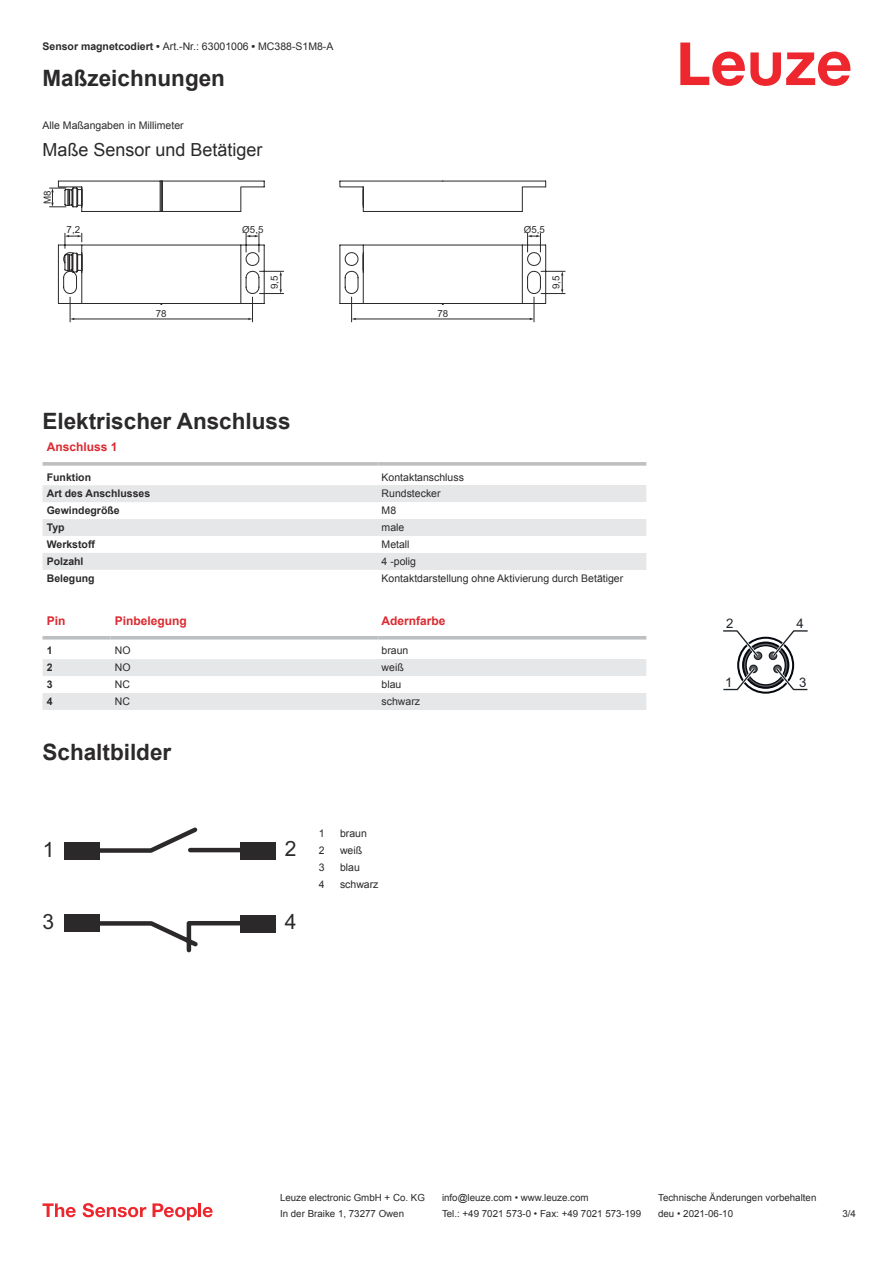
<style>
.page{position:relative;width:893px;height:1263px;background:#fff}
.page>*{position:absolute;margin:0;border:0;box-sizing:border-box;transform-origin:0 0}
.t1{font:700 22.5px "Arial";color:#2b292a}
.t2{font:21px "Arial";color:#2b292a}
.t3{font:18px "Arial";color:#2b292a}
.t4{font:13.2px "Arial";color:#1e2328}
.t5{font:700 12px "Arial";color:#db2a30}
.t6{font:10.5px "Arial";color:#2b292a}
.t7{font:700 10.5px "Arial";color:#2b292a}
.t8{font:9.75px "Arial";color:#2b292a}
.s1{font-weight:700}
</style>
<div class="page">
<svg style="left:680px;top:43px;width:170px;height:43px"></svg>
<svg style="left:43px;top:485px;width:335px;height:85px;fill:#e6e7e9"></svg>
<svg style="left:43px;top:462px;width:335px;height:4px"></svg>
<svg style="left:378px;top:462px;width:268px;height:4px"></svg>
<div style="left:378px;top:485px;width:268px;height:17px;background:#e6e7e9"></div>
<div style="left:378px;top:519px;width:268px;height:17px;background:#e6e7e9"></div>
<div style="left:378px;top:553px;width:268px;height:17px;background:#e6e7e9"></div>
<svg style="left:43px;top:639px;width:603px;height:1px"></svg>
<svg style="left:43px;top:659px;width:335px;height:51px"></svg>
<hr style="left:43px;top:636px;width:68px;height:3px;background:#bdbfc1">
<hr style="left:111px;top:636px;width:267px;height:3px;background:#bdbfc1">
<hr style="left:378px;top:636px;width:268px;height:3px;background:#bdbfc1">
<div style="left:378px;top:659px;width:268px;height:17px;background:#e6e7e9"></div>
<div style="left:378px;top:693px;width:268px;height:17px;background:#e6e7e9"></div>
<svg style="left:723px;top:630px;width:85px;height:64px"></svg>
<svg style="left:43px;top:1203px;width:33px;height:14px"></svg>
<svg style="left:83px;top:1203px;width:63px;height:14px"></svg>
<svg style="left:153px;top:1203px;width:44px;height:17px"></svg>
<hr style="left:198px;top:1203px;width:3px;height:14px;background:#ed272d">
<svg style="left:203px;top:1207px;width:10px;height:10px"></svg>
<svg style="left:49px;top:181px;width:235px;height:141px"></svg>
<svg style="left:246px;top:235px;width:13px;height:2px"></svg>
<svg style="left:51px;top:203px;width:3px;height:4px"></svg>
<svg style="left:51px;top:188px;width:3px;height:4px"></svg>
<svg style="left:339px;top:181px;width:226px;height:141px"></svg>
<div style="left:64px;top:842px;width:36px;height:17px;background:#2b292a"></div>
<div style="left:64px;top:914px;width:36px;height:18px;background:#2b292a"></div>
<svg style="left:95px;top:827px;width:151px;height:125px"></svg>
<div style="left:240px;top:843px;width:35px;height:17px;background:#2b292a"></div>
<div style="left:240px;top:915px;width:36px;height:17px;background:#2b292a"></div>
<p class="t6" style="left:43px;top:43px;width:292px"><span class="s1">Sensor magnetcodiert •</span> Art.-Nr.: 63001006 <span class="s1">•</span> MC388-S1M8-A</p>
<h1 class="t1" style="left:43px;top:70px;width:184px">Maßzeichnungen</h1>
<p class="t6" style="left:43px;top:121px;width:143px">Alle Maßangaben in Millimeter</p>
<h3 class="t3" style="left:43px;top:142px;width:222px">Maße Sensor und Betätiger</h3>
<p class="t8" style="left:44px;top:204px;width:15px;rotate:-90deg">M8</p>
<p class="t8" style="left:67px;top:226px;width:15px">7,2</p>
<p class="t8" style="left:156px;top:310px;width:12px">78</p>
<p class="t8" style="left:242px;top:226px;width:23px">Ø5,5</p>
<p class="t8" style="left:271px;top:289px;width:15px;rotate:-90deg">9,5</p>
<p class="t8" style="left:437px;top:310px;width:12px">78</p>
<p class="t8" style="left:524px;top:226px;width:23px">Ø5,5</p>
<p class="t8" style="left:552px;top:289px;width:15px;rotate:-90deg">9,5</p>
<h1 class="t1" style="left:43px;top:413px;width:250px">Elektrischer Anschluss</h1>
<p class="t5" style="left:47px;top:442px;width:72px">Anschluss 1</p>
<p class="t7" style="left:47px;top:473px;width:46px">Funktion</p>
<p class="t6" style="left:382px;top:473px;width:84px">Kontaktanschluss</p>
<p class="t7" style="left:47px;top:490px;width:105px">Art des Anschlusses</p>
<p class="t6" style="left:382px;top:490px;width:60px">Rundstecker</p>
<p class="t7" style="left:47px;top:507px;width:74px">Gewindegröße</p>
<p class="t6" style="left:382px;top:507px;width:16px">M8</p>
<p class="t7" style="left:47px;top:524px;width:19px">Typ</p>
<p class="t6" style="left:382px;top:524px;width:24px">male</p>
<p class="t7" style="left:47px;top:540px;width:50px">Werkstoff</p>
<p class="t6" style="left:382px;top:540px;width:30px">Metall</p>
<p class="t7" style="left:47px;top:557px;width:38px">Polzahl</p>
<p class="t6" style="left:382px;top:557px;width:36px">4 -polig</p>
<p class="t7" style="left:47px;top:574px;width:49px">Belegung</p>
<p class="t6" style="left:382px;top:574px;width:243px">Kontaktdarstellung ohne Aktivierung durch Betätiger</p>
<p class="t5" style="left:47px;top:616px;width:20px">Pin</p>
<p class="t5" style="left:115px;top:616px;width:74px">Pinbelegung</p>
<p class="t5" style="left:382px;top:616px;width:66px">Adernfarbe</p>
<p class="t7" style="left:47px;top:647px;width:7px">1</p>
<p class="t6" style="left:115px;top:647px;width:17px">NO</p>
<p class="t6" style="left:382px;top:647px;width:28px">braun</p>
<p class="t7" style="left:47px;top:664px;width:7px">2</p>
<p class="t6" style="left:115px;top:664px;width:17px">NO</p>
<p class="t6" style="left:382px;top:664px;width:24px">weiß</p>
<p class="t7" style="left:47px;top:681px;width:7px">3</p>
<p class="t6" style="left:115px;top:681px;width:17px">NC</p>
<p class="t6" style="left:382px;top:681px;width:21px">blau</p>
<p class="t7" style="left:47px;top:697px;width:7px">4</p>
<p class="t6" style="left:115px;top:697px;width:17px">NC</p>
<p class="t6" style="left:382px;top:697px;width:40px">schwarz</p>
<h1 class="t1" style="left:43px;top:744px;width:130px">Schaltbilder</h1>
<h2 class="t2" style="left:43px;top:841px;width:13px">1</h2>
<h2 class="t2" style="left:43px;top:913px;width:13px">3</h2>
<h2 class="t2" style="left:285px;top:840px;width:13px">2</h2>
<h2 class="t2" style="left:285px;top:913px;width:13px">4</h2>
<p class="t6" style="left:319px;top:829px;width:7px">1</p>
<p class="t6" style="left:340px;top:829px;width:28px">braun</p>
<p class="t6" style="left:319px;top:846px;width:7px">2</p>
<p class="t6" style="left:340px;top:846px;width:24px">weiß</p>
<p class="t6" style="left:319px;top:863px;width:7px">3</p>
<p class="t6" style="left:340px;top:863px;width:21px">blau</p>
<p class="t6" style="left:319px;top:880px;width:7px">4</p>
<p class="t6" style="left:340px;top:880px;width:40px">schwarz</p>
<p class="t4" style="left:726px;top:618px;width:9px">2</p>
<p class="t4" style="left:796px;top:618px;width:9px">4</p>
<p class="t4" style="left:725px;top:677px;width:9px">1</p>
<p class="t4" style="left:799px;top:677px;width:9px">3</p>
<p class="t8" style="left:280px;top:1194px;width:146px">Leuze electronic GmbH + Co. KG</p>
<p class="t8" style="left:442px;top:1194px;width:148px">info@leuze.com • www.leuze.com</p>
<p class="t8" style="left:658px;top:1194px;width:160px">Technische Änderungen vorbehalten</p>
<p class="t8" style="left:280px;top:1210px;width:126px">In der Braike 1, 73277 Owen</p>
<p class="t8" style="left:442px;top:1210px;width:201px">Tel.: +49 7021 573-0 • Fax: +49 7021 573-199</p>
<p class="t8" style="left:658px;top:1210px;width:76px">deu • 2021-06-10</p>
<p class="t8" style="left:842px;top:1210px;width:15px">3 /4</p>
</div>
